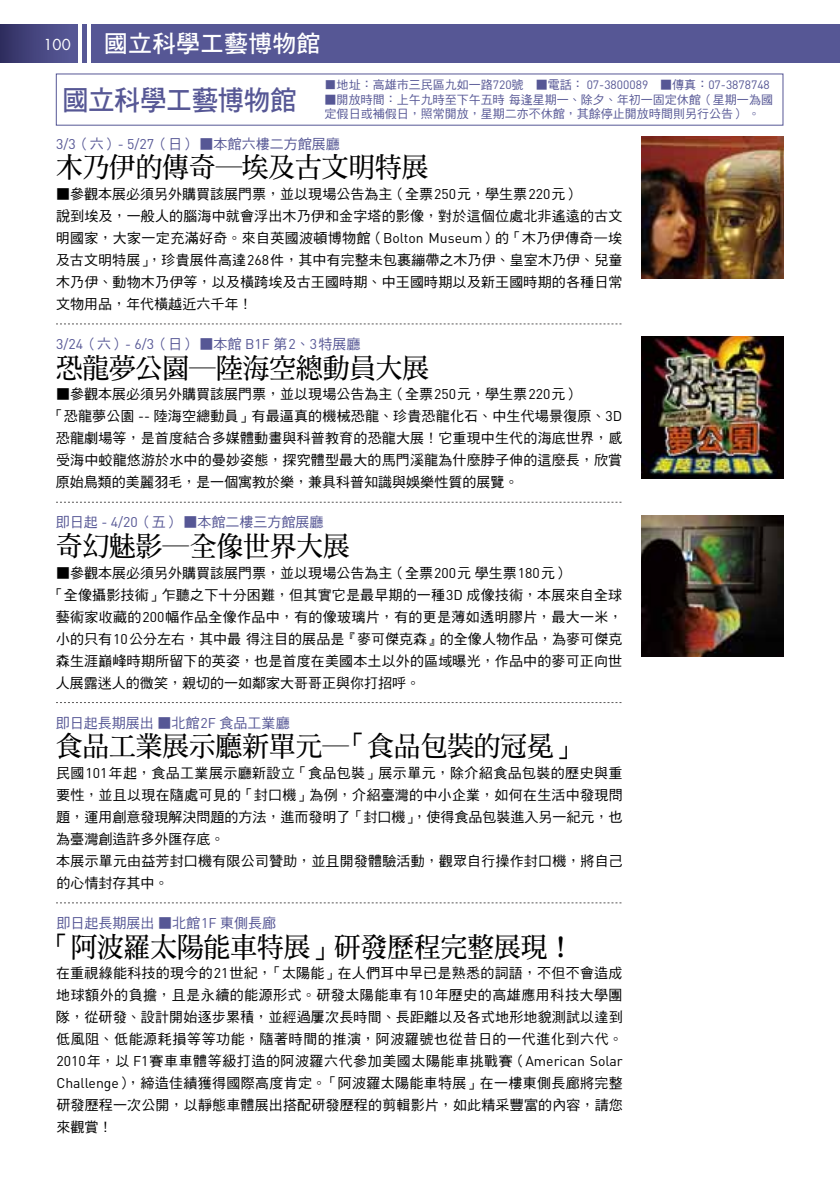
<style>
.page{position:relative;width:840px;height:1191px;background:#fff}
.page>*{position:absolute;margin:0;border:0;box-sizing:border-box;transform-origin:0 0}
.t1{font:28px "DF Ming Std W7";color:#000;scale:.95 1}
.t2{font:28px "DF Hei Std W7";letter-spacing:-.025em;color:#565795;scale:.95 1}
.t3{font:24px "DF Hei Std W7";color:#fff}
.t4{font:14.6px "Futura Std";color:#fff}
.t5{font:14px/22px "DF Hei Std W5";letter-spacing:.01em;color:#000}
.t6{font:14px "DF Hei Std W5";color:#565795}
.t7{font:12px/14.4px "DF Hei Std W5";color:#565795}
.s1{font-family:"DIN Pro"}
</style>
<div class="page">
<div style="left:0;top:25px;width:77px;height:38px;background:linear-gradient(to right,#312f61,#5b5c9c)"></div>
<hr style="left:82px;top:25px;width:4px;height:38px;background:#565795">
<div style="left:92px;top:25px;width:747px;height:38px;background:#565795"></div>
<svg style="left:56px;top:323px;width:565px;height:1px"></svg>
<svg style="left:56px;top:502px;width:565px;height:1px"></svg>
<svg style="left:56px;top:702px;width:565px;height:1px"></svg>
<svg style="left:56px;top:902px;width:565px;height:1px"></svg>
<img style="left:641px;top:136px;width:141px;height:142px">
<img style="left:641px;top:515px;width:141px;height:142px">
<img style="left:641px;top:337px;width:141px;height:141px">
<p class="t4" style="left:44px;top:35px;width:29px">100</p>
<h2 class="t3" style="left:104px;top:31px;width:217px">國立科學工藝博物館</h2>
<h1 class="t2" style="left:62px;top:84px;width:248px">國立科學工藝博物館</h1>
<p class="t7" style="left:324px;top:78px;width:449px">■地址：高雄市三民區九如一路<span class="s1">720</span>號 ▓電話： <span class="s1">07-3800089</span> ▓傳真：<span class="s1">07-3878748 </span>▓開放時間：上午九時至下午五時每逢星期一、除夕、年初一固定休館（星期一為國定假日或補假日，照常開放，星期二亦不休館，其餘停止開放時間則另行公告）。</p>
<p class="t6" style="left:56px;top:136px;width:285px"><span class="s1">3/3</span>（六）<span class="s1">- 5/27</span>（日） ▓本館六樓二方館展廳</p>
<h1 class="t1" style="left:56px;top:152px;width:393px">木乃伊的傳奇―埃及古文明特展</h1>
<p class="t5" style="left:56px;top:183px;width:568px">▓參觀本展必須另外購買該展門票，並以現場公告為主（全票<span class="s1">250</span>元，學生票<span class="s1">220</span>元）<br>說到埃及，一般人的腦海中就會浮出木乃伊和金字塔的影像，對於這個位處北非遙遠的古文明國家，大家一定充滿好奇。來自英國波頓博物館（<span class="s1">Bolton Museum</span>）的「木乃伊傳奇—埃及古文明特展」，珍貴展件高達<span class="s1">268</span>件，其中有完整未包裹繃帶之木乃伊、皇室木乃伊、兒童木乃伊、動物木乃伊等，以及橫跨埃及古王國時期、中王國時期以及新王國時期的各種日常文物用品，年代橫越近六千年！</p>
<p class="t6" style="left:56px;top:336px;width:305px"><span class="s1">3/24</span>（六）<span class="s1">- 6/3</span>（日） ▓本館 <span class="s1">B1F</span> 第<span class="s1">2</span>、<span class="s1">3</span>特展廳</p>
<h1 class="t1" style="left:56px;top:352px;width:394px">恐龍夢公園―陸海空總動員大展</h1>
<p class="t5" style="left:56px;top:383px;width:524px">▓參觀本展必須另外購買該展門票，並以現場公告為主（全票<span class="s1">250</span>元，學生票<span class="s1">220</span>元）</p>
<p class="t5" style="left:50px;top:405px;width:573px">「恐龍夢公園 <span class="s1">--</span> 陸海空總動員」有最逼真的機械恐龍、珍貴恐龍化石、中生代場景復原、<span class="s1">3D</span></p>
<p class="t5" style="left:56px;top:427px;width:567px">恐龍劇場等，是首度結合多媒體動畫與科普教育的恐龍大展！它重現中生代的海底世界，感</p>
<p class="t5" style="left:56px;top:449px;width:567px">受海中蛟龍悠游於水中的曼妙姿態，探究體型最大的馬門溪龍為什麼脖子伸的這麼長，欣賞</p>
<p class="t5" style="left:56px;top:471px;width:464px">原始鳥類的美麗羽毛，是一個寓教於樂，兼具科普知識與娛樂性質的展覽。</p>
<p class="t6" style="left:56px;top:514px;width:269px">即日起 <span class="s1">- 4/20</span>（五） ▓本館二樓三方館展廳</p>
<h1 class="t1" style="left:56px;top:531px;width:310px">奇幻魅影―全像世界大展</h1>
<p class="t5" style="left:56px;top:561px;width:514px">▓參觀本展必須另外購買該展門票，並以現場公告為主（全票<span class="s1">200</span>元學生票<span class="s1">180</span>元）</p>
<p class="t5" style="left:50px;top:583px;width:573px">「全像攝影技術」乍聽之下十分困難，但其實它是最早期的一種<span class="s1">3D</span> 成像技術，本展來自全球</p>
<p class="t5" style="left:56px;top:605px;width:567px">藝術家收藏的<span class="s1">200</span>幅作品全像作品中，有的像玻璃片，有的更是薄如透明膠片，最大一米，</p>
<p class="t5" style="left:56px;top:627px;width:567px">小的只有<span class="s1">10</span>公分左右，其中最得注目的展品是『麥可傑克森』的全像人物作品，為麥可傑克</p>
<p class="t5" style="left:56px;top:649px;width:567px">森生涯巔峰時期所留下的英姿，也是首度在美國本土以外的區域曝光，作品中的麥可正向世</p>
<p class="t5" style="left:56px;top:671px;width:365px">人展露迷人的微笑，親切的一如鄰家大哥哥正與你打招呼。</p>
<p class="t6" style="left:56px;top:715px;width:235px">即日起長期展出 ▓北館<span class="s1">2F</span> 食品工業廳</p>
<h1 class="t1" style="left:56px;top:731px;width:553px">食品工業展示廳新單元―「食品包裝的冠冕」</h1>
<p class="t5" style="left:56px;top:761px;width:568px">民國<span class="s1">101</span>年起，食品工業展示廳新設立「食品包裝」展示單元，除介紹食品包裝的歷史與重要性，並且以現在隨處可見的「封口機」為例，介紹臺灣的中小企業，如何在生活中發現問題，運用創意發現解決問題的方法，進而發明了「封口機」，使得食品包裝進入另一紀元，也為臺灣創造許多外匯存底。<br>本展示單元由益芳封口機有限公司贊助，並且開發體驗活動，觀眾自行操作封口機，將自己的心情封存其中。</p>
<p class="t6" style="left:56px;top:915px;width:221px">即日起長期展出 ▓北館<span class="s1">1F</span> 東側長廊</p>
<h1 class="t1" style="left:44px;top:931px;width:559px">「阿波羅太陽能車特展」研發歷程完整展現！</h1>
<p class="t5" style="left:56px;top:962px;width:568px;text-align:justify">在重視綠能科技的現今的<span class="s1">21</span>世紀，「太陽能」在人們耳中早已是熟悉的詞語，不但不會造成地球額外的負擔，且是永續的能源形式。研發太陽能車有<span class="s1">10</span>年歷史的高雄應用科技大學團隊，從研發、設計開始逐步累積，並經過屢次長時間、長距離以及各式地形地貌測試以達到低風阻、低能源耗損等等功能，隨著時間的推演，阿波羅號也從昔日的一代進化到六代。<span class="s1">2010</span>年，以 <span class="s1">F1</span>賽車車體等級打造的阿波羅六代參加美國太陽能車挑戰賽（<span class="s1">American Solar Challenge</span>），締造佳績獲得國際高度肯定。「阿波羅太陽能車特展」在一樓東側長廊將完整研發歷程一次公開，以靜態車體展出搭配研發歷程的剪輯影片，如此精采豐富的內容，請您來觀賞！</p>
</div>
